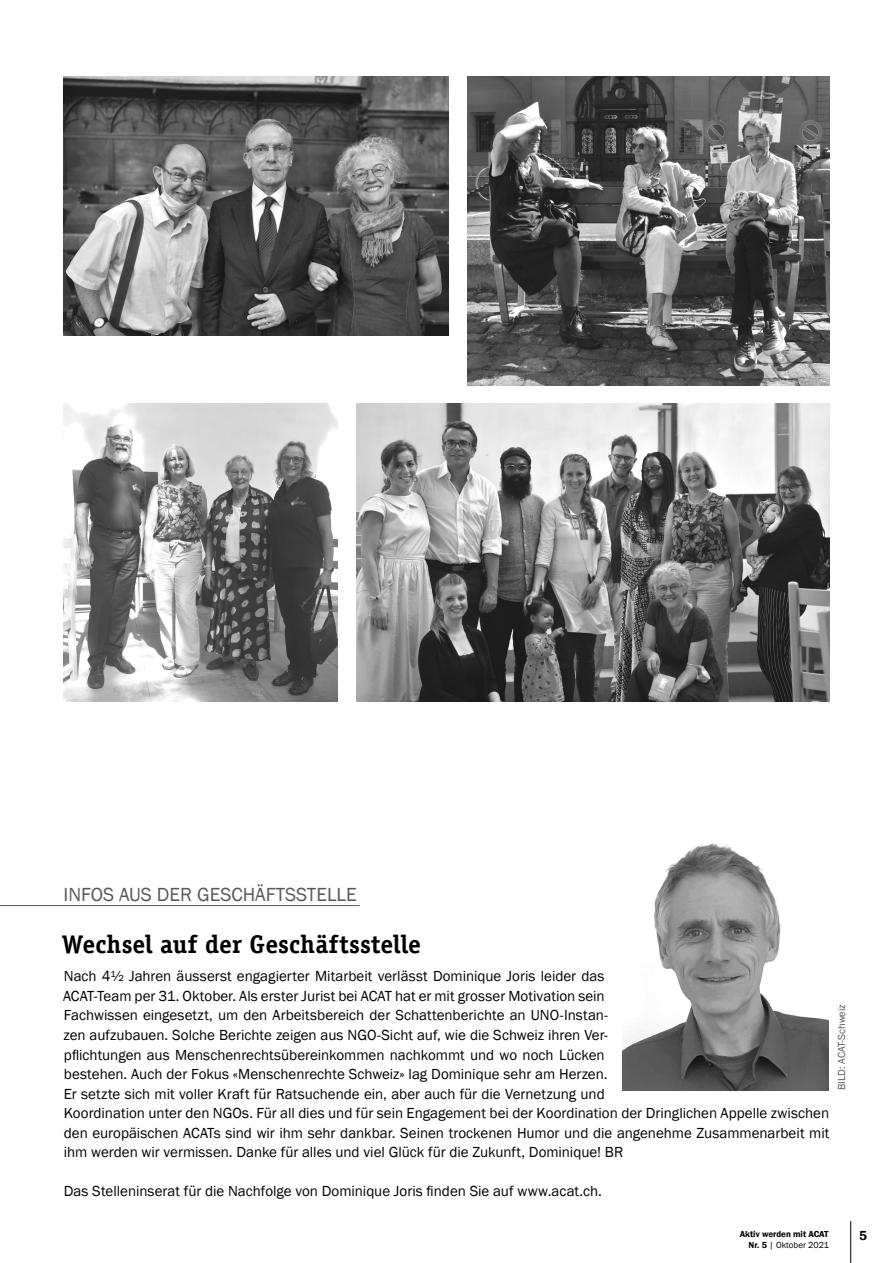
<style>
.page{position:relative;width:893px;height:1263px;background:#fff}
.page>*{position:absolute;margin:0;border:0;box-sizing:border-box;transform-origin:0 0}
.DE-news_Titel_ganz_k{font:700 25.5px "Officina Serif LT";color:#000}
.ALLG-DE-Rubriken_rec{font:19.5px "Franklin Gothic";color:#58595b}
.DE-news_Lauftext{font:15px/19.5px "Franklin Gothic";color:#000}
.t1{font:600 13.5px "Franklin Gothic";color:#000}
.ALLG-FR-Copyright{font:10.5px "Franklin Gothic";color:#58595b}
.t2{font:600 9px "Franklin Gothic";color:#000}
.t3{font:9px "Franklin Gothic";color:#000}
.s1{font-weight:600}
</style>
<div class="page">
<hr style="left:850px;top:1221px;width:1px;height:42px;background:#000">
<img style="left:622px;top:843px;width:206px;height:248px">
<img style="left:468px;top:77px;width:361px;height:309px">
<img style="left:64px;top:404px;width:273px;height:297px">
<img style="left:356px;top:404px;width:473px;height:297px">
<img style="left:63px;top:77px;width:385px;height:258px">
<hr style="left:0;top:905px;width:360px;height:1px;background:#58595b">
<p class="ALLG-DE-Rubriken_rec" style="left:64px;top:882px;width:295px">INFOS AUS DER GESCHÄFTSSTELLE</p>
<p class="DE-news_Titel_ganz_k" style="left:62px;top:929px;width:360px">Wechsel auf der Geschäftsstelle</p>
<p class="DE-news_Lauftext" style="left:63px;top:967px;width:768px">Nach 4½ Jahren äusserst engagierter Mitarbeit verlässt Dominique Joris leider das<br>ACAT-Team per 31. Oktober. Als erster Jurist bei ACAT hat er mit grosser Motivation sein<br>Fachwissen eingesetzt, um den Arbeitsbereich der Schattenberichte an UNO-Instan-<br>zen aufzubauen. Solche Berichte zeigen aus NGO-Sicht auf, wie die Schweiz ihren Ver-<br>pflichtungen aus Menschenrechtsübereinkommen nachkommt und wo noch Lücken<br>bestehen. Auch der Fokus «Menschenrechte Schweiz» lag Dominique sehr am Herzen.<br>Er setzte sich mit voller Kraft für Ratsuchende ein, aber auch für die Vernetzung und<br>Koordination unter den NGOs. Für all dies und für sein Engagement bei der Koordination der Dringlichen Appelle zwischen den europäischen ACATs sind wir ihm sehr dankbar. Seinen trockenen Humor und die angenehme Zusammenarbeit mit ihm werden wir vermissen. Danke für alles und viel Glück für die Zukunft, Dominique! BR</p>
<p class="DE-news_Lauftext" style="left:64px;top:1181px;width:540px">Das Stelleninserat für die Nachfolge von Dominique Joris finden Sie auf www.acat.ch.</p>
<p class="ALLG-FR-Copyright" style="left:835px;top:1090px;width:87px;rotate:-90deg">BILD: ACAT-Schweiz</p>
<p class="t2" style="left:740px;top:1228px;width:90px">Aktiv werden mit ACAT</p>
<p class="t1" style="left:859px;top:1227px;width:9px">5</p>
<p class="t3" style="left:748px;top:1239px;width:82px"><span class="s1">Nr. 5</span> | Oktober 2021</p>
</div>
